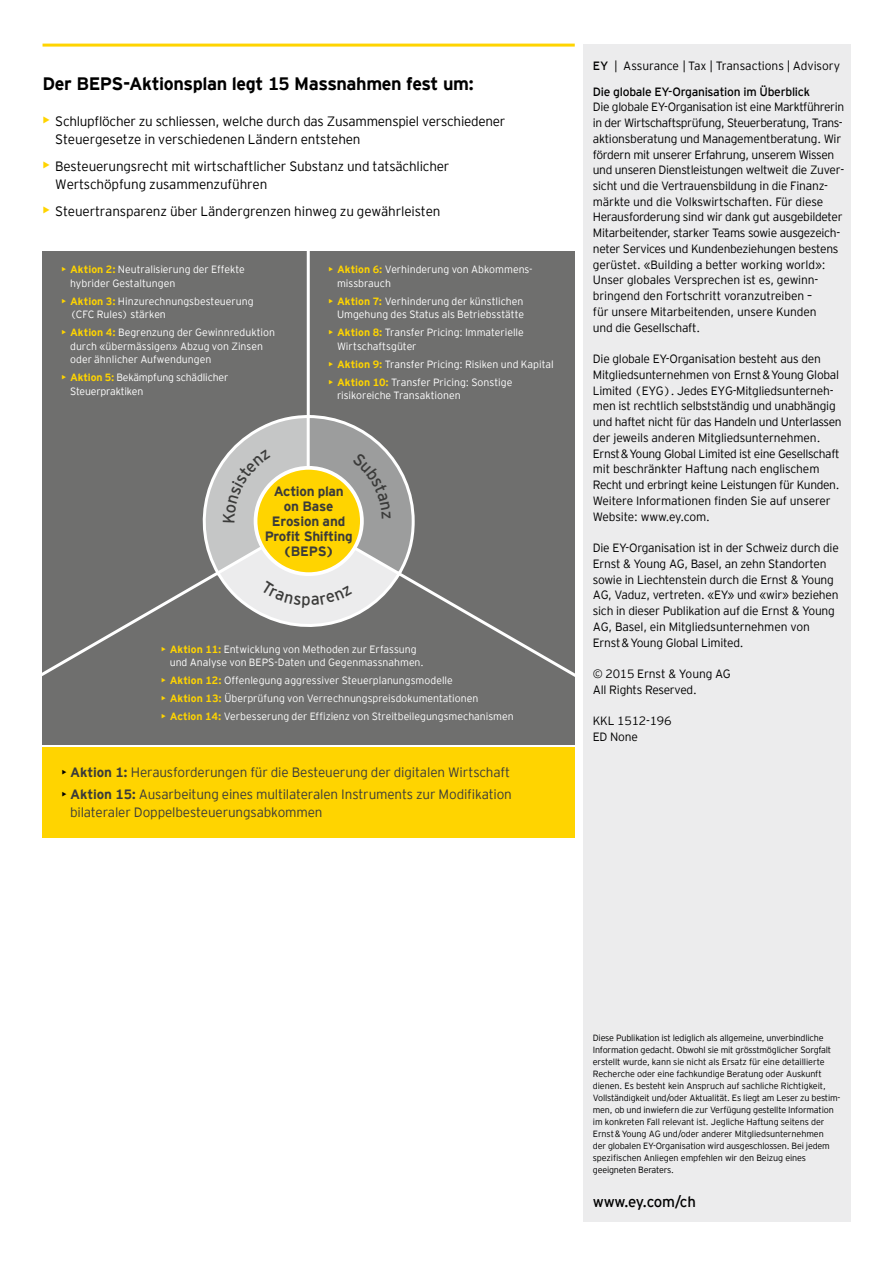
<style>
.page{position:relative;width:893px;height:1263px;background:#fff}
.page>*{position:absolute;margin:0;border:0;box-sizing:border-box;transform-origin:0 0}
.t1{font:700 18px "EY Interstate";letter-spacing:-.025em;color:#000}
.t2{font:15px "EY Interstate";letter-spacing:-.02em;color:#000}
.t3{font:300 13.5px/18px "EY Interstate";letter-spacing:-.01em;color:#000}
.t4{font:300 13.5px/18px "EY Interstate";letter-spacing:-.01em;color:#3b3b3a}
.t5{font:700 13.5px/15px "EY Interstate";letter-spacing:-.015em;color:#3b3b3a;text-align:center}
.t6{font:300 12px/15.8px "EY Interstate";letter-spacing:-.02em;color:#000}
.t7{font:12px/25.3px "EY Interstate";letter-spacing:-.02em;color:#000}
.t8{font:300 10.5px/13.5px "EY Interstate";color:#fff}
.t9{font:300 9px/12px "EY Interstate";letter-spacing:-.02em;color:#000}
.s1{font-weight:400;font-size:16.5px;color:#ffd400}
.s2{font-weight:400;color:#ffd400}
.s3{font-weight:700;color:#ffd400}
.s4{color:#000}
.s5{font-weight:700}
.s6{font-weight:300}
</style>
<div class="page">
<div style="left:43px;top:251px;width:532px;height:494px;background:#6f6f6e"></div>
<div style="left:43px;top:748px;width:532px;height:90px;background:#ffd400"></div>
<hr style="left:307px;top:227px;width:3px;height:192px;background:#fff">
<div style="left:583px;top:44px;width:267px;height:1177px;background:#ececed"></div>
<hr style="left:43px;top:44px;width:532px;height:3px;background:#ffd400">
<svg style="left:42px;top:413px;width:533px;height:268px"></svg>
<h1 class="t1" style="left:43px;top:71px;width:433px">Der BEPS-Aktionsplan legt 15 Massnahmen fest um:</h1>
<p class="t3" style="left:55px;top:111px;width:452px;text-indent:-13px"><span class="s1">•</span> Schlupflöcher zu schliessen, welche durch das Zusammenspiel verschiedener<br>Steuergesetze in verschiedenen Ländern entstehen</p>
<p class="t3" style="left:55px;top:156px;width:396px;text-indent:-13px"><span class="s1">•</span> Besteuerungsrecht mit wirtschaftlicher Substanz und tatsächlicher<br>Wertschöpfung zusammenzuführen</p>
<p class="t3" style="left:43px;top:201px;width:399px"><span class="s1">•</span> Steuertransparenz über Ländergrenzen hinweg zu gewährleisten</p>
<p class="t8" style="left:70px;top:262px;width:176px;text-indent:-9px"><span class="s2">•</span> <span class="s3">Aktion 2:</span> Neutralisierung der Effekte hybrider Gestaltungen</p>
<p class="t8" style="left:70px;top:294px;width:185px;text-indent:-8px"><span class="s2">•</span> <span class="s3">Aktion 3:</span> Hinzurechnungsbesteuerung (CFC Rules) stärken</p>
<p class="t8" style="left:70px;top:325px;width:206px;text-indent:-9px"><span class="s2">•</span> <span class="s3">Aktion 4:</span> Begrenzung der Gewinnreduktion durch «übermässigen» Abzug von Zinsen oder ähnlicher Aufwendungen</p>
<p class="t8" style="left:70px;top:370px;width:160px;text-indent:-9px"><span class="s2">•</span> <span class="s3">Aktion 5:</span> Bekämpfung schädlicher<br>Steuerpraktiken</p>
<p class="t8" style="left:337px;top:262px;width:197px;text-indent:-9px"><span class="s2">•</span> <span class="s3">Aktion 6:</span> Verhinderung von Abkommens&shy;missbrauch</p>
<p class="t8" style="left:328px;top:294px;width:197px;text-align:right"><span class="s2">•</span> <span class="s3">Aktion 7:</span> Verhinderung der künstlichen<br>Umgehung des Status als Betriebsstätte</p>
<p class="t8" style="left:337px;top:325px;width:188px;text-indent:-9px"><span class="s2">•</span> <span class="s3">Aktion 8:</span> Transfer Pricing: Immaterielle<br>Wirtschaftsgüter</p>
<p class="t8" style="left:328px;top:357px;width:227px"><span class="s2">•</span> <span class="s3">Aktion 9:</span> Transfer Pricing: Risiken und Kapital</p>
<p class="t8" style="left:337px;top:375px;width:177px;text-indent:-9px"><span class="s2">•</span> <span class="s3">Aktion 10:</span> Transfer Pricing: Sonstige risikoreiche Transaktionen</p>
<p class="t5" style="left:265px;top:483px;width:89px">Action plan on Base<br>Erosion and<br>Profit Shifting (BEPS)</p>
<p class="t8" style="left:170px;top:642px;width:256px;text-indent:-9px"><span class="s2">•</span> <span class="s3">Aktion 11:</span> Entwicklung von Methoden zur Erfassung und Analyse von BEPS-Daten und Gegenmassnahmen.</p>
<p class="t8" style="left:161px;top:673px;width:293px"><span class="s2">•</span> <span class="s3">Aktion 12:</span> Offenlegung aggressiver Steuerplanungsmodelle</p>
<p class="t8" style="left:161px;top:691px;width:319px"><span class="s2">•</span> <span class="s3">Aktion 13:</span> Überprüfung von Verrechnungspreisdokumentationen</p>
<p class="t8" style="left:161px;top:709px;width:354px"><span class="s2">•</span> <span class="s3">Action 14:</span> Verbesserung der Effizienz von Streitbeilegungsmechanismen</p>
<p class="t4" style="left:62px;top:762px;width:450px"><span class="s4">•</span> <span class="s5">Aktion 1:</span> Herausforderungen für die Besteuerung der digitalen Wirtschaft</p>
<p class="t4" style="left:70px;top:784px;width:443px;text-indent:-9px"><span class="s4">•</span> <span class="s5">Aktion 15:</span> Ausarbeitung eines multilateralen Instruments zur Modifikation bilateraler Doppelbesteuerungsabkommen</p>
<p class="t7" style="left:593px;top:53px;width:249px">EY <span class="s6">| Assurance | Tax | Transactions | Advisory<br></span>Die globale EY-Organisation im Überblick</p>
<p class="t6" style="left:593px;top:98px;width:253px">Die globale EY-Organisation ist eine Marktführerin in der Wirtschaftsprüfung, Steuerberatung, Trans&shy;aktionsberatung und Managementberatung. Wir fördern mit unserer Erfahrung, unserem Wissen und unseren Dienstleistungen weltweit die Zuver&shy;sicht und die Vertrauensbildung in die Finanz&shy;märkte und die Volkswirtschaften. Für diese Herausforderung sind wir dank gut ausgebildeter Mitarbeitender, starker Teams sowie ausgezeich&shy;neter Services und Kundenbeziehungen bestens gerüstet. «Building a better working world»:<br>Unser globales Versprechen ist es, gewinn&shy;bringend den Fortschritt voranzutreiben –<br>für unsere Mitarbeitenden, unsere Kunden<br>und die Gesellschaft.</p>
<p class="t6" style="left:593px;top:350px;width:250px">Die globale EY-Organisation besteht aus den Mitgliedsunternehmen von Ernst&amp;Young Global Limited (EYG). Jedes EYG-Mitgliedsunterneh&shy;men ist rechtlich selbstständig und unabhängig und haftet nicht für das Handeln und Unterlassen der jeweils anderen Mitgliedsunternehmen.<br>Ernst&amp;Young Global Limited ist eine Gesellschaft mit beschränkter Haftung nach englischem Recht und erbringt keine Leistungen für Kunden.<br>Weitere Informationen finden Sie auf unserer Website: www.ey.com.</p>
<p class="t6" style="left:593px;top:539px;width:248px">Die EY-Organisation ist in der Schweiz durch die Ernst &amp; Young AG, Basel, an zehn Standorten sowie in Liechtenstein durch die Ernst &amp; Young AG, Vaduz, vertreten. «EY» und «wir» beziehen sich in dieser Publikation auf die Ernst &amp; Young AG, Basel, ein Mitgliedsunternehmen von Ernst&amp;Young Global Limited.</p>
<p class="t6" style="left:593px;top:665px;width:139px">© 2015 Ernst &amp; Young AG<br>All Rights Reserved.</p>
<p class="t6" style="left:593px;top:712px;width:80px">KKL 1512-196<br>ED None</p>
<p class="t9" style="left:593px;top:1031px;width:249px">Diese Publikation ist lediglich als allgemeine, unverbindliche Information gedacht. Obwohl sie mit grösstmöglicher Sorgfalt erstellt wurde, kann sie nicht als Ersatz für eine detaillierte Recherche oder eine fachkundige Beratung oder Auskunft dienen. Es besteht kein Anspruch auf sachliche Richtigkeit, Vollständigkeit und/oder Aktualität. Es liegt am Leser zu bestim&shy;men, ob und inwiefern die zur Verfügung gestellte Information im konkreten Fall relevant ist. Jegliche Haftung seitens der Ernst&amp;Young AG und/oder anderer Mitgliedsunternehmen<br>der globalen EY-Organisation wird ausgeschlossen. Bei jedem spezifischen Anliegen empfehlen wir den Beizug eines geeigneten Beraters.</p>
<p class="t2" style="left:593px;top:1191px;width:105px">www.ey.com/ch</p>
</div>
